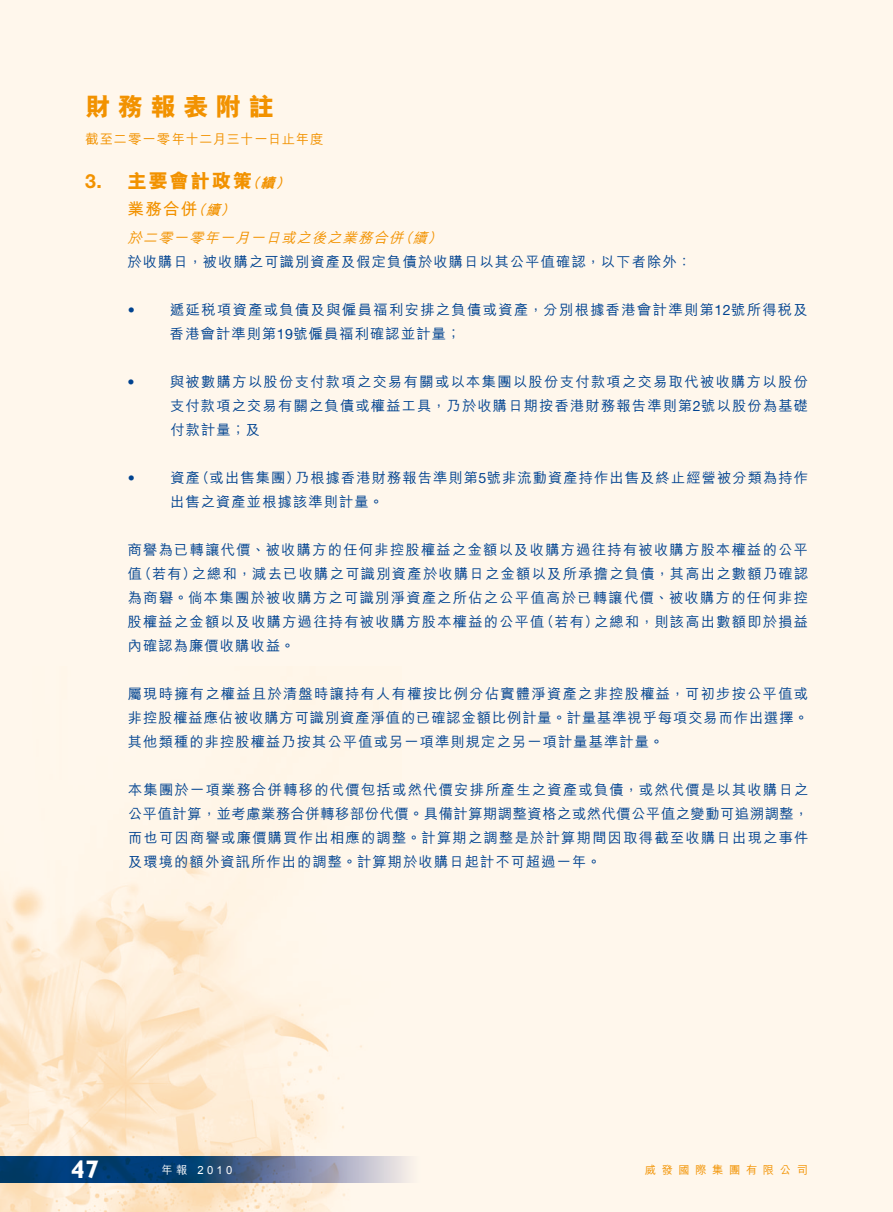
<style>
.page{position:relative;width:893px;height:1212px;background:#fff7ec}
.page>*{position:absolute;margin:0;border:0;box-sizing:border-box;transform-origin:0 0}
.t1{font:800 25.5px "M Hei HK";letter-spacing:.285em;color:#f29200}
.t2{font:700 25.5px "Gill Sans Std";color:#fff}
.t3{font:800 19.5px "M Hei HK";letter-spacing:.08em;color:#f29200}
.t4{font:700 19.5px "Helvetica Neue LT Std";color:#f29200}
.t5{font:700 16.5px "M Hei HK";color:#f29200}
.t6{font:500 14.25px/24px "M Hei HK";letter-spacing:.085em;color:#004390}
.t7{font:italic 500 14.25px "M Hei HK";color:#f29200}
.t8{font:italic 800 14.25px "M Hei HK";color:#f29200}
.t9{font:italic 700 14.25px "M Hei HK";color:#f29200}
.t10{font:14.25px "Helvetica Neue LT Std";color:#004390}
.t11{font:500 13.5px "M Hei HK";letter-spacing:.04em;color:#f29200}
.t12{font:500 11.25px "M Hei HK";letter-spacing:.5em;color:#f29200}
.t13{font:11.25px "Arial";color:#fff}
.t14{font:500 11.25px "M Hei HK";color:#fff}
.s1{font-family:"Helvetica Neue LT Std";font-weight:400}
</style>
<div class="page">
<img style="left:0;top:851px;width:401px;height:361px">
<svg style="left:0;top:1157px;width:409px;height:25px;background:#44678f"></svg>
<h1 class="t1" style="left:85px;top:89px;width:191px">財務報表附註</h1>
<p class="t11" style="left:85px;top:129px;width:240px">截至二零一零年十二月三十一日止年度</p>
<p class="t8" style="left:275px;top:173px;width:21px">(</p>
<h2 class="t3" style="left:128px;top:167px;width:126px">主要會計政策</h2>
<h2 class="t4" style="left:85px;top:168px;width:18px">3.</h2>
<p class="t8" style="left:246px;top:173px;width:21px">（</p>
<p class="t8" style="left:261px;top:173px;width:21px">續</p>
<p class="t5" style="left:128px;top:197px;width:71px">業務合併</p>
<p class="t9" style="left:191px;top:199px;width:21px">（</p>
<p class="t9" style="left:220px;top:199px;width:21px">(</p>
<p class="t9" style="left:206px;top:199px;width:21px">續</p>
<p class="t7" style="left:128px;top:227px;width:306px">於二零一零年一月一日或之後之業務合併續</p>
<p class="t7" style="left:427px;top:227px;width:21px">(</p>
<p class="t7" style="left:398px;top:227px;width:21px">（</p>
<p class="t6" style="left:128px;top:249px;width:565px">於收購日，被收購之可識別資產及假定負債於收購日以其公平值確認，以下者除外：</p>
<p class="t6" style="left:170px;top:296px;width:639px">遞延稅項資產或負債及與僱員福利安排之負債或資產，分別根據香港會計準則第<span class="s1">12</span>號所得稅及</p>
<p class="t10" style="left:128px;top:301px;width:9px">•</p>
<p class="t10" style="left:128px;top:373px;width:9px">•</p>
<p class="t10" style="left:128px;top:469px;width:9px">•</p>
<p class="t6" style="left:170px;top:320px;width:292px">香港會計準則第<span class="s1">19</span>號僱員福利確認並計量;</p>
<p class="t6" style="left:170px;top:368px;width:639px">與被數購方以股份支付款項之交易有關或以本集團以股份支付款項之交易取代被收購方以股份</p>
<p class="t6" style="left:170px;top:392px;width:640px">支付款項之交易有關之負債或權益工具，乃於收購日期按香港財務報告準則第<span class="s1">2</span>號以股份為基礎付款計量；及</p>
<p class="t6" style="left:295px;top:464px;width:514px">乃根據香港財務報告準則第<span class="s1">5</span>號非流動資產持作出售及終止經營被分類為持作</p>
<p class="t6" style="left:195px;top:464px;width:106px">（或出售集團）</p>
<p class="t6" style="left:170px;top:464px;width:31px">資產</p>
<p class="t6" style="left:170px;top:488px;width:215px">出售之資產並根據該準則計量。</p>
<p class="t6" style="left:128px;top:536px;width:682px;text-align:right">商譽為已轉讓代價、被收購方的任何非控股權益之金額以及收購方過往持有被收購方股本權益的公平之總和，減去已收購之可識別資產於收購日之金額以及所承擔之負債，其高出之數額乃確認</p>
<p class="t6" style="left:137px;top:560px;width:61px">（若有）</p>
<p class="t6" style="left:128px;top:560px;width:16px">值</p>
<p class="t6" style="left:128px;top:585px;width:681px">為商礜。倘本集團於被收購方之可識別淨資產之所佔之公平值高於已轉讓代價、被收購方的任何非控</p>
<p class="t6" style="left:594px;top:609px;width:215px">之總和，則該高出數額即於損益</p>
<p class="t6" style="left:128px;top:609px;width:418px">股權益之金額以及收購方過往持有被收購方股本權益的公平值內確認為廉價收購收益。</p>
<p class="t6" style="left:128px;top:680px;width:682px;text-align:justify">屬現時擁有之權益且於清盤時讓持有人有權按比例分佔實體淨資產之非控股權益，可初步按公平值或非控股權益應佔被收購方可識別資產淨值的已確認金額比例計量。計量基準視乎每項交易而作出選擇。其他類種的非控股權益乃按其公平值或另一項準則規定之另一項計量基準計量。</p>
<p class="t6" style="left:128px;top:776px;width:682px;text-align:justify">本集團於一項業務合併轉移的代價包括或然代價安排所產生之資產或負債，或然代價是以其收購日之公平值計算，並考慮業務合併轉移部份代價。具備計算期調整資格之或然代價公平值之變動可追溯調整，而也可因商譽或廉價購買作出相應的調整。計算期之調整是於計算期間因取得截至收購日出現之事件及環境的額外資訊所作出的調整。計算期於收購日起計不可超過一年。</p>
<p class="t6" style="left:540px;top:609px;width:61px">（若有）</p>
<h1 class="t2" style="left:71px;top:1154px;width:30px">47</h1>
<p class="t14" style="left:162px;top:1161px;width:27px">年報</p>
<p class="t13" style="left:197px;top:1162px;width:37px">2010</p>
<p class="t12" style="left:645px;top:1162px;width:165px">威發國際集團有限公司</p>
</div>
